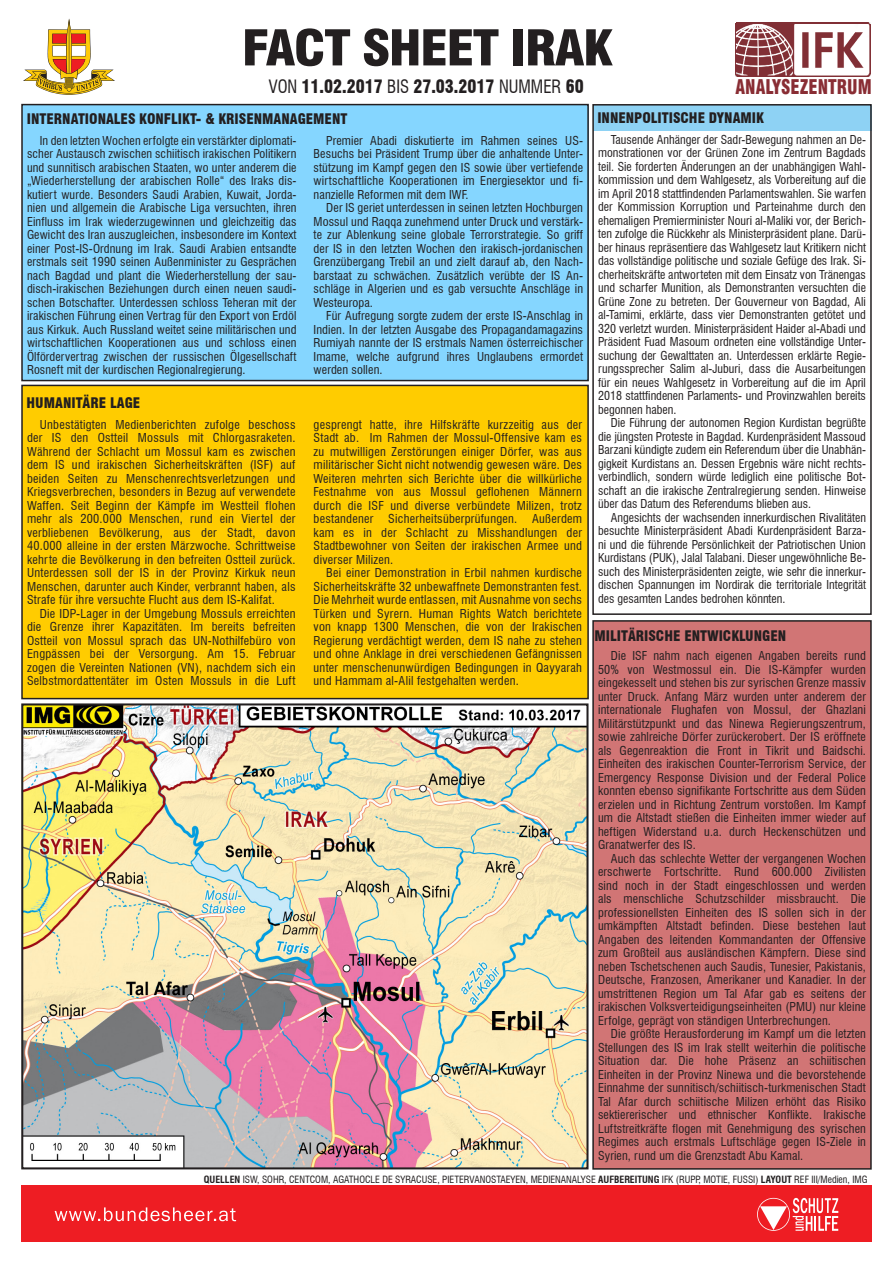
<style>
.page{position:relative;width:893px;height:1263px;background:#fff}
.page>*{position:absolute;margin:0;border:0;box-sizing:border-box;transform-origin:0 0}
.t1{font:900 condensed 48px "Swiss 721 BT";letter-spacing:-.03em;color:#231f20;scale:1.12 1}
.t2{font:900 condensed 19.8px "Swiss 721 BT";color:#892d34;scale:.89 1}
.t3{font:900 condensed 18px "Swiss 721 BT";color:#231f20;scale:.94 1}
.t4{font:900 condensed 14.25px "Swiss 721 BT";color:#231f20}
.t5{font:condensed 12px/13.5px "Swiss 721 BT";letter-spacing:.01em;color:#231f20;text-align:justify}
.t6{font:condensed 9.75px "Swiss 721 BT";color:#231f20}
.s1{font-weight:400}
.s2{font-weight:700}
</style>
<div class="page">
<div style="left:593px;top:621px;width:278px;height:548px;background:#d17575"></div>
<div style="left:592px;top:620px;width:280px;height:550px;border:2px solid #231f20"></div>
<div style="left:21px;top:1185px;width:851px;height:57px;background:#ee1d23"></div>
<svg style="left:757px;top:1198px;width:81px;height:33px"></svg>
<svg style="left:55px;top:1207px;width:181px;height:14px"></svg>
<div style="left:22px;top:105px;width:566px;height:276px;background:#85d6ff"></div>
<div style="left:21px;top:104px;width:568px;height:277px;border:2px solid #231f20"></div>
<img style="left:736px;top:22px;width:135px;height:55px">
<svg style="left:23px;top:18px;width:92px;height:77px"></svg>
<div style="left:22px;top:385px;width:566px;height:314px;background:#fc0"></div>
<div style="left:21px;top:385px;width:568px;height:314px;border:2px solid #231f20"></div>
<svg style="left:592px;top:104px;width:280px;height:511px"></svg>
<img style="left:24px;top:706px;width:561px;height:460px">
<div style="left:21px;top:703px;width:567px;height:466px;border:2px solid #231f20"></div>
<p class="t1" style="left:242px;top:19px;width:332px">FACT SHEET IRAK</p>
<p class="t3" style="left:269px;top:76px;width:336px"><span class="s1">VON</span> 11.02.2017 <span class="s1">BIS</span> 27.03.2017 <span class="s1">NUMMER</span> 60</p>
<p class="t2" style="left:736px;top:75px;width:155px">ANALYSEZENTRUM</p>
<p class="t4" style="left:27px;top:110px;width:322px">INTERNATIONALES KONFLIKT- &amp; KRISENMANAGEMENT</p>
<p class="t5" style="left:27px;top:134px;width:271px;text-indent:13px">In den letzten Wochen erfolgte ein verstärkter diplomati&shy;scher Austausch zwischen schiitisch irakischen Politikern und sunnitisch arabischen Staaten, wo unter anderem die „Wiederherstellung der arabischen Rolle“ des Iraks dis&shy;kutiert wurde. Besonders Saudi Arabien, Kuwait, Jorda&shy;nien und allgemein die Arabische Liga versuchten, ihren Einfluss im Irak wiederzugewinnen und gleichzeitig das Gewicht des Iran auszugleichen, insbesondere im Kontext einer Post-IS-Ordnung im Irak. Saudi Arabien entsandte erstmals seit 1990 seinen Außenminister zu Gesprächen nach Bagdad und plant die Wiederherstellung der sau&shy;disch-irakischen Beziehungen durch einen neuen saudi&shy;schen Botschafter. Unterdessen schloss Teheran mit der irakischen Führung einen Vertrag für den Export von Erdöl aus Kirkuk. Auch Russland weitet seine militärischen und wirtschaftlichen Kooperationen aus und schloss einen Ölfördervertrag zwischen der russischen Ölgesellschaft Rosneft mit der kurdischen Regionalregierung.</p>
<p class="t5" style="left:314px;top:134px;width:271px;text-indent:13px">Premier Abadi diskutierte im Rahmen seines US-Besuchs bei Präsident Trump über die anhaltende Unter&shy;stützung im Kampf gegen den IS sowie über vertiefende wirtschaftliche Kooperationen im Energiesektor und fi&shy;nanzielle Reformen mit dem IWF.</p>
<p class="t5" style="left:314px;top:201px;width:271px;text-indent:13px">Der IS geriet unterdessen in seinen letzten Hochburgen Mossul und Raqqa zunehmend unter Druck und verstärk&shy;te zur Ablenkung seine globale Terrorstrategie. So griff der IS in den letzten Wochen den irakisch-jordanischen Grenzübergang Trebil an und zielt darauf ab, den Nach&shy;barstaat zu schwächen. Zusätzlich verübte der IS An&shy;schläge in Algerien und es gab versuchte Anschläge in Westeuropa.</p>
<p class="t5" style="left:314px;top:309px;width:271px;text-indent:13px">Für Aufregung sorgte zudem der erste IS-Anschlag in Indien. In der letzten Ausgabe des Propagandamagazins Rumiyah nannte der IS erstmals Namen österreichischer Imame, welche aufgrund ihres Unglaubens ermordet werden sollen.</p>
<p class="t4" style="left:27px;top:394px;width:115px">HUMANITÄRE LAGE</p>
<p class="t5" style="left:27px;top:418px;width:270px;text-indent:13px">Unbestätigten Medienberichten zufolge beschoss der IS den Ostteil Mossuls mit Chlorgasraketen.<br>Während der Schlacht um Mossul kam es zwischen dem IS und irakischen Sicherheitskräften (ISF) auf beiden Seiten zu Menschenrechtsverletzungen und Kriegsverbrechen, besonders in Bezug auf verwendete Waffen. Seit Beginn der Kämpfe im Westteil flohen mehr als 200.000 Menschen, rund ein Viertel der verbliebenen Bevölkerung, aus der Stadt, davon 40.000 alleine in der ersten Märzwoche. Schrittweise kehrte die Bevölkerung in den befreiten Ostteil zurück.<br>Unterdessen soll der IS in der Provinz Kirkuk neun Menschen, darunter auch Kinder, verbrannt haben, als Strafe für ihre versuchte Flucht aus dem IS-Kalifat.</p>
<p class="t5" style="left:27px;top:607px;width:270px;text-indent:13px">Die IDP-Lager in der Umgebung Mossuls erreichten die Grenze ihrer Kapazitäten. Im bereits befreiten Ostteil von Mossul sprach das UN-Nothilfebüro von Engpässen bei der Versorgung. Am 15. Februar zogen die Vereinten Nationen (VN), nachdem sich ein Selbstmordattentäter im Osten Mossuls in die Luft</p>
<p class="t5" style="left:314px;top:418px;width:270px">gesprengt hatte, ihre Hilfskräfte kurzzeitig aus der Stadt ab. Im Rahmen der Mossul-Offensive kam es zu mutwilligen Zerstörungen einiger Dörfer, was aus militärischer Sicht nicht notwendig gewesen wäre. Des Weiteren mehrten sich Berichte über die willkürliche Festnahme von aus Mossul geflohenen Männern durch die ISF und diverse verbündete Milizen, trotz bestandener Sicherheitsüberprüfungen. Außerdem kam es in der Schlacht zu Misshandlungen der Stadtbewohner von Seiten der irakischen Armee und diverser Milizen.</p>
<p class="t5" style="left:314px;top:566px;width:270px;text-indent:13px">Bei einer Demonstration in Erbil nahmen kurdische Sicherheitskräfte 32 unbewaffnete Demonstranten fest.<br>Die Mehrheit wurde entlassen, mit Ausnahme von sechs Türken und Syrern. Human Rights Watch berichtete von knapp 1300 Menschen, die von der Irakischen Regierung verdächtigt werden, dem IS nahe zu stehen und ohne Anklage in drei verschiedenen Gefängnissen unter menschenunwürdigen Bedingungen in Qayyarah und Hammam al-Alil festgehalten werden.</p>
<p class="t4" style="left:597px;top:109px;width:168px">INNENPOLITISCHE DYNAMIK</p>
<p class="t5" style="left:598px;top:133px;width:269px;text-indent:13px">Tausende Anhänger der Sadr-Bewegung nahmen an De&shy;monstrationen vor der Grünen Zone im Zentrum Bagdads teil. Sie forderten Änderungen an der unabhängigen Wahl&shy;kommission und dem Wahlgesetz, als Vorbereitung auf die im April 2018 stattfindenden Parlamentswahlen. Sie warfen der Kommission Korruption und Parteinahme durch den ehemaligen Premierminister Nouri al-Maliki vor, der Berich&shy;ten zufolge die Rückkehr als Ministerpräsident plane. Darü&shy;ber hinaus repräsentiere das Wahlgesetz laut Kritikern nicht das vollständige politische und soziale Gefüge des Irak. Si&shy;cherheitskräfte antworteten mit dem Einsatz von Tränengas und scharfer Munition, als Demonstranten versuchten die Grüne Zone zu betreten. Der Gouverneur von Bagdad, Ali al-Tamimi, erklärte, dass vier Demonstranten getötet und 320 verletzt wurden. Ministerpräsident Haider al-Abadi und Präsident Fuad Masoum ordneten eine vollständige Unter&shy;suchung der Gewalttaten an. Unterdessen erklärte Regie&shy;rungssprecher Salim al-Juburi, dass die Ausarbeitungen für ein neues Wahlgesetz in Vorbereitung auf die im April 2018 stattfindenen Parlaments- und Provinzwahlen bereits begonnen haben.</p>
<p class="t5" style="left:598px;top:416px;width:269px;text-indent:13px">Die Führung der autonomen Region Kurdistan begrüßte die jüngsten Proteste in Bagdad. Kurdenpräsident Massoud Barzani kündigte zudem ein Referendum über die Unabhän&shy;gigkeit Kurdistans an. Dessen Ergebnis wäre nicht rechts&shy;verbindlich, sondern würde lediglich eine politische Bot&shy;schaft an die irakische Zentralregierung senden. Hinweise über das Datum des Referendums blieben aus.</p>
<p class="t5" style="left:598px;top:511px;width:269px;text-indent:13px">Angesichts der wachsenden innerkurdischen Rivalitäten besuchte Ministerpräsident Abadi Kurdenpräsident Barza&shy;ni und die führende Persönlichkeit der Patriotischen Union Kurdistans (PUK), Jalal Talabani. Dieser ungewöhnliche Be&shy;such des Ministerpräsidenten zeigte, wie sehr die innerkur&shy;dischen Spannungen im Nordirak die territoriale Integrität des gesamten Landes bedrohen könnten.</p>
<p class="t4" style="left:595px;top:628px;width:193px">MILITÄRISCHE ENTWICKLUNGEN</p>
<p class="t5" style="left:598px;top:649px;width:269px;text-indent:13px">Die ISF nahm nach eigenen Angaben bereits rund 50% von Westmossul ein. Die IS-Kämpfer wurden eingekesselt und stehen bis zur syrischen Grenze massiv unter Druck. Anfang März wurden unter anderem der internationale Flughafen von Mossul, der Ghazlani Militärstützpunkt und das Ninewa Regierungszentrum, sowie zahlreiche Dörfer zurückerobert. Der IS eröffnete als Gegenreaktion die Front in Tikrit und Baidschi.<br>Einheiten des irakischen Counter-Terrorism Service, der Emergency Response Division und der Federal Police konnten ebenso signifikante Fortschritte aus dem Süden erzielen und in Richtung Zentrum vorstoßen. Im Kampf um die Altstadt stießen die Einheiten immer wieder auf heftigen Widerstand u.a. durch Heckenschützen und Granatwerfer des IS.</p>
<p class="t5" style="left:598px;top:852px;width:269px;text-indent:13px">Auch das schlechte Wetter der vergangenen Wochen erschwerte Fortschritte. Rund 600.000 Zivilisten sind noch in der Stadt eingeschlossen und werden als menschliche Schutzschilder missbraucht. Die professionellsten Einheiten des IS sollen sich in der umkämpften Altstadt befinden. Diese bestehen laut Angaben des leitenden Kommandanten der Offensive zum Großteil aus ausländischen Kämpfern. Diese sind neben Tschetschenen auch Saudis, Tunesier, Pakistanis, Deutsche, Franzosen, Amerikaner und Kanadier. In der umstrittenen Region um Tal Afar gab es seitens der irakischen Volksverteidigungseinheiten (PMU) nur kleine Erfolge, geprägt von ständigen Unterbrechungen.</p>
<p class="t5" style="left:598px;top:1027px;width:269px;text-indent:13px">Die größte Herausforderung im Kampf um die letzten Stellungen des IS im Irak stellt weiterhin die politische Situation dar. Die hohe Präsenz an schiitischen Einheiten in der Provinz Ninewa und die bevorstehende Einnahme der sunnitisch/schiitisch-turkmenischen Stadt Tal Afar durch schiitische Milizen erhöht das Risiko sektiererischer und ethnischer Konflikte. Irakische Luftstreitkräfte flogen mit Genehmigung des syrischen Regimes auch erstmals Luftschläge gegen IS-Ziele in Syrien, rund um die Grenzstadt Abu Kamal.</p>
<p class="t6" style="left:204px;top:1173px;width:665px"><span class="s2">QUELLEN</span> ISW, SOHR, CENTCOM, AGATHOCLE DE SYRACUSE, PIETERVANOSTAEYEN, MEDIENANALYSE <span class="s2">AUFBEREITUNG</span> IFK (RUPP, MOTIE, FUSSI) <span class="s2">LAYOUT</span> REF III/Medien, IMG</p>
</div>
